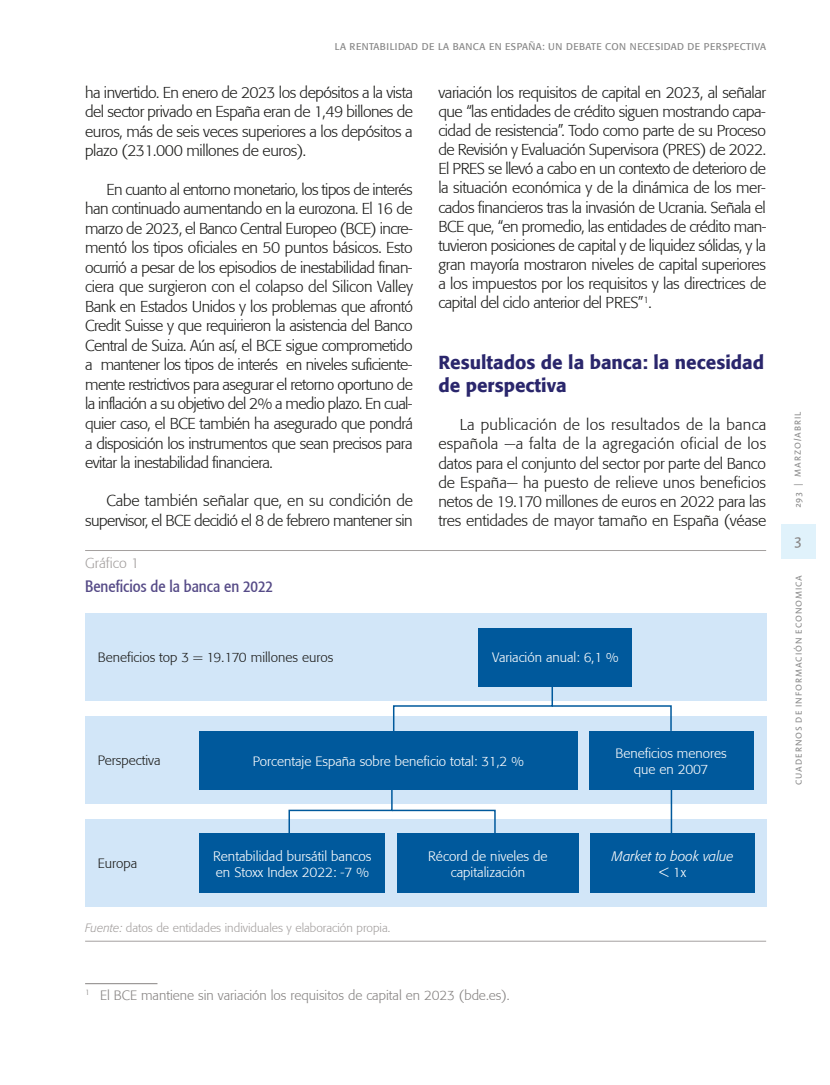
<style>
.page{position:relative;width:830px;height:1085px;background:#fff}
.page>*{position:absolute;margin:0;border:0;box-sizing:border-box;transform-origin:0 0}
.t1{font:500 18.75px/22.8px "Formata";color:#2a266c}
.t2{font:condensed 16.5px "Formata";color:#564b87}
.t3{font:300 15.75px/19.5px "Formata";letter-spacing:-.025em;color:#1d1d1b;text-align:justify}
.t4{font:15px "Linotype Aroma";color:#878483}
.t5{font:300 14.25px "Formata";color:#a4a09f}
.t6{font:300 13.65px/16.4px "Formata";color:#fff}
.t7{font:italic 300 13.65px "Formata";color:#fff}
.t8{font:300 13.5px/16.2px "Formata";color:#fff;text-align:center}
.t9{font:300 13.5px "Formata";color:#878483}
.t10{font:300 13.5px "Formata";color:#1d1d1b}
.t11{font:300 12px "Formata";color:#a4a09f}
.t12{font:9.75px "Formata";letter-spacing:.04em;color:#878787}
.t13{font:9px "Linotype Aroma";letter-spacing:.1em;color:#878787}
.s1{font-style:italic}
</style>
<div class="page">
<div style="left:780px;top:524px;width:34px;height:34px;background:#e0f2fb"></div>
<hr style="left:85px;top:983px;width:72px;height:1px;background:#878483">
<hr style="left:85px;top:550px;width:680px;height:1px;background:#a4a09f">
<hr style="left:85px;top:940px;width:680px;height:1px;background:#a4a09f">
<div style="left:85px;top:612px;width:680px;height:88px;background:#d2e6f8"></div>
<div style="left:85px;top:716px;width:680px;height:87px;background:#d2e6f8"></div>
<div style="left:85px;top:819px;width:680px;height:87px;background:#d2e6f8"></div>
<div style="left:478px;top:627px;width:153px;height:59px;background:#00599c"></div>
<div style="left:199px;top:730px;width:378px;height:59px;background:#00599c"></div>
<div style="left:199px;top:833px;width:186px;height:59px;background:#00599c"></div>
<div style="left:588px;top:730px;width:165px;height:59px;background:#00599c"></div>
<div style="left:397px;top:833px;width:181px;height:59px;background:#00599c"></div>
<div style="left:590px;top:833px;width:164px;height:59px;background:#00599c"></div>
<svg style="left:392px;top:683px;width:280px;height:49px"></svg>
<svg style="left:287px;top:789px;width:209px;height:44px"></svg>
<hr style="left:670px;top:789px;width:1px;height:45px;background:#00599c">
<p class="t12" style="left:334px;top:40px;width:432px">LA RENTABILIDAD DE LA BANCA EN ESPAÑA: UN DEBATE CON NECESIDAD DE PERSPECTIVA</p>
<p class="t3" style="left:85px;top:82px;width:329px">ha invertido. En enero de 2023 los depósitos a la vista del sector privado en España eran de 1,49 billones de euros, más de seis veces superiores a los depósitos a plazo (231.000 millones de euros).</p>
<p class="t3" style="left:85px;top:179px;width:329px;text-indent:21px">En cuanto al entorno monetario, los tipos de interés han continuado aumentando en la eurozona. El 16 de marzo de 2023, el Banco Central Europeo (BCE) incre&shy;mentó los tipos oficiales en 50 puntos básicos. Esto ocurrió a pesar de los episodios de inestabilidad finan&shy;ciera que surgieron con el colapso del Silicon Valley Bank en Estados Unidos y los problemas que afrontó Credit Suisse y que requirieron la asistencia del Banco Central de Suiza. Aún así, el BCE sigue comprometido a mantener los tipos de interés en niveles suficiente&shy;mente restrictivos para asegurar el retorno oportuno de la inflación a su objetivo del 2% a medio plazo. En cual&shy;quier caso, el BCE también ha asegurado que pondrá a disposición los instrumentos que sean precisos para evitar la inestabilidad financiera.</p>
<p class="t3" style="left:85px;top:491px;width:329px;text-align:right">Cabe también señalar que, en su condición de supervisor, el BCE decidió el 8 de febrero mantener sin</p>
<p class="t5" style="left:85px;top:554px;width:56px">Gráfico 1</p>
<p class="t2" style="left:85px;top:576px;width:189px">Beneficios de la banca en 2022</p>
<p class="t10" style="left:98px;top:649px;width:237px">Beneficios top 3 = 19.170 millones euros</p>
<p class="t3" style="left:438px;top:83px;width:329px">variación los requisitos de capital en 2023, al señalar que “las entidades de crédito siguen mostrando capa&shy;cidad de resistencia”. Todo como parte de su Proceso de Revisión y Evaluación Supervisora (PRES) de 2022.<br>El PRES se llevó a cabo en un contexto de deterioro de la situación económica y de la dinámica de los mer&shy;cados financieros tras la invasión de Ucrania. Señala el BCE que, “en promedio, las entidades de crédito man&shy;tuvieron posiciones de capital y de liquidez sólidas, y la gran mayoría mostraron niveles de capital superiores a los impuestos por los requisitos y las directrices de capital del ciclo anterior del PRES”<sup>1</sup>.</p>
<p class="t1" style="left:438px;top:351px;width:327px">Resultados de la banca: la necesidad de perspectiva</p>
<p class="t3" style="left:438px;top:415px;width:329px;text-indent:21px">La publicación de los resultados de la banca española —a falta de la agregación oficial de los datos para el conjunto del sector por parte del Banco de España— ha puesto de relieve unos beneficios netos de 19.170 millones de euros en 2022 para las tres entidades de mayor tamaño en España (véase</p>
<p class="t8" style="left:492px;top:649px;width:128px">Variación anual: 6,1 %</p>
<p class="t10" style="left:98px;top:752px;width:64px">Perspectiva</p>
<p class="t10" style="left:98px;top:855px;width:41px">Europa</p>
<p class="t8" style="left:253px;top:752px;width:272px">Porcentaje España sobre beneficio total: 31,2 %</p>
<p class="t8" style="left:615px;top:744px;width:113px">Beneficios menores que en 2007</p>
<p class="t6" style="left:213px;top:847px;width:160px">Rentabilidad bursátil bancos en Stoxx Index 2022: -7 %</p>
<p class="t6" style="left:428px;top:847px;width:121px;text-align:center">Récord de niveles de capitalización</p>
<p class="t7" style="left:611px;top:847px;width:123px">Market to book value</p>
<p class="t6" style="left:659px;top:864px;width:28px">&lt; 1x</p>
<p class="t11" style="left:85px;top:920px;width:306px"><span class="s1">Fuente:</span> datos de entidades individuales y elaboración propia.</p>
<p class="t9" style="left:85px;top:987px;width:426px"><sup>1</sup> El BCE mantiene sin variación los requisitos de capital en 2023 (bde.es).</p>
<p class="t13" style="left:791px;top:508px;width:98px;rotate:-90deg">293 | MARZO/ABRIL</p>
<p class="t4" style="left:793px;top:530px;width:10px">3</p>
<p class="t13" style="left:792px;top:785px;width:212px;rotate:-90deg">CUADERNOS DE INFORMACIÓN ECONOMICA</p>
</div>
